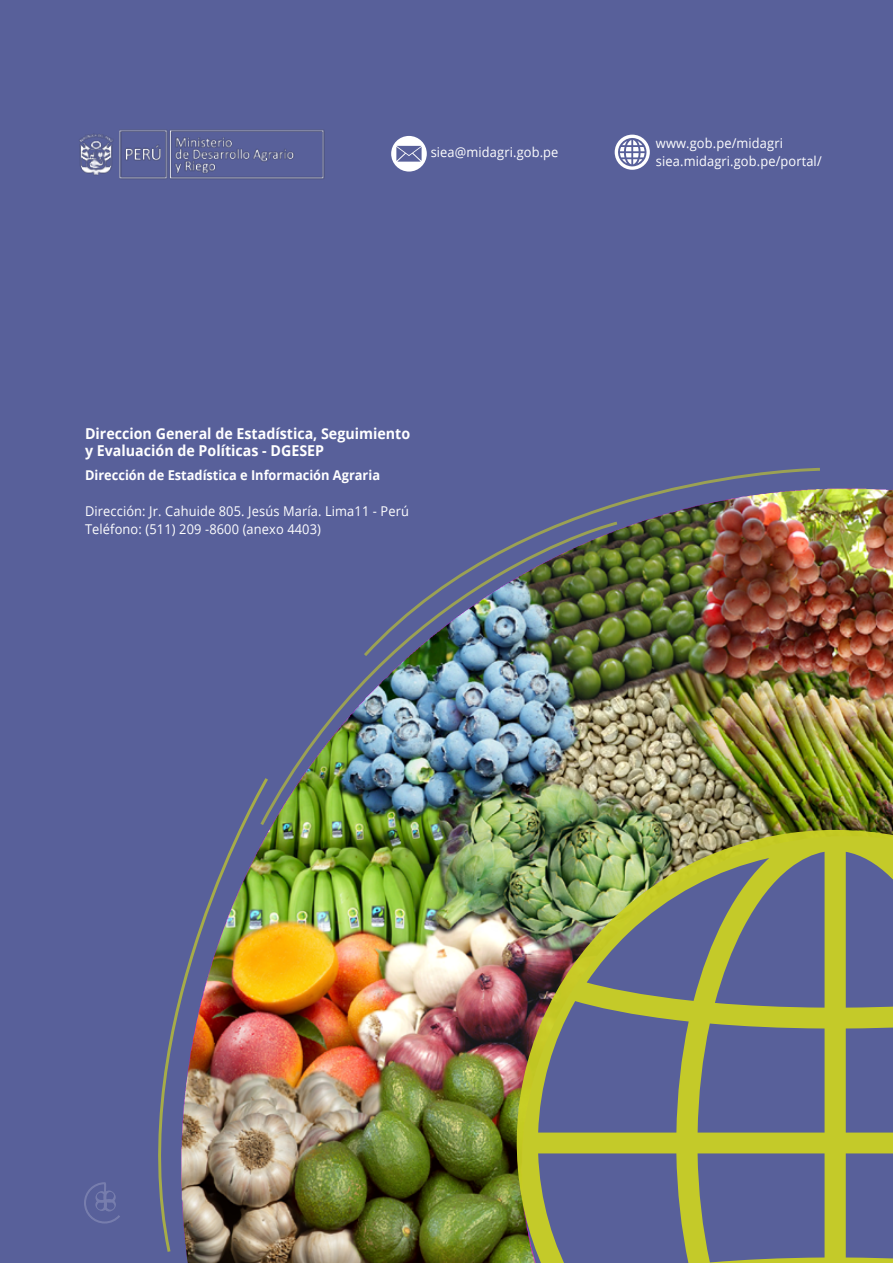
<style>
.page{position:relative;width:893px;height:1263px;background:#fff}
.page>*{position:absolute;margin:0;border:0;box-sizing:border-box;transform-origin:0 0}
.t1{font:700 15px/16.5px "Open Sans";color:#fff;scale:.95 1}
.t2{font:13.5px/18px "Open Sans";letter-spacing:.01em;color:#fff;scale:.95 1}
.t3{font:700 13.5px "Open Sans";color:#fff;scale:.95 1}
</style>
<div class="page">
<img style="left:0;top:0;width:892px;height:1263px">
<img style="left:258px;top:520px;width:362px;height:307px">
<img style="left:503px;top:830px;width:390px;height:433px">
<img style="left:361px;top:466px;width:462px;height:193px">
<img style="left:122px;top:776px;width:148px;height:479px">
<svg style="left:83px;top:1181px;width:39px;height:43px;background:#5e669e"></svg>
<svg style="left:391px;top:136px;width:36px;height:36px"></svg>
<svg style="left:615px;top:135px;width:35px;height:35px"></svg>
<img style="left:76px;top:128px;width:250px;height:53px">
<p class="t2" style="left:431px;top:142px;width:136px">siea@midagri.gob.pe</p>
<p class="t2" style="left:656px;top:134px;width:176px">www.gob.pe/midagri siea.midagri.gob.pe/portal/</p>
<p class="t1" style="left:85px;top:425px;width:344px">Direccion General de Estadística, Seguimiento y Evaluación de Políticas - DGESEP</p>
<p class="t3" style="left:85px;top:465px;width:312px">Dirección de Estadística e Información Agraria</p>
<p class="t2" style="left:85px;top:501px;width:343px">Dirección: Jr. Cahuide 805. Jesús María. Lima11 - Perú<br>Teléfono: (511) 209 -8600 (anexo 4403)</p>
</div>
